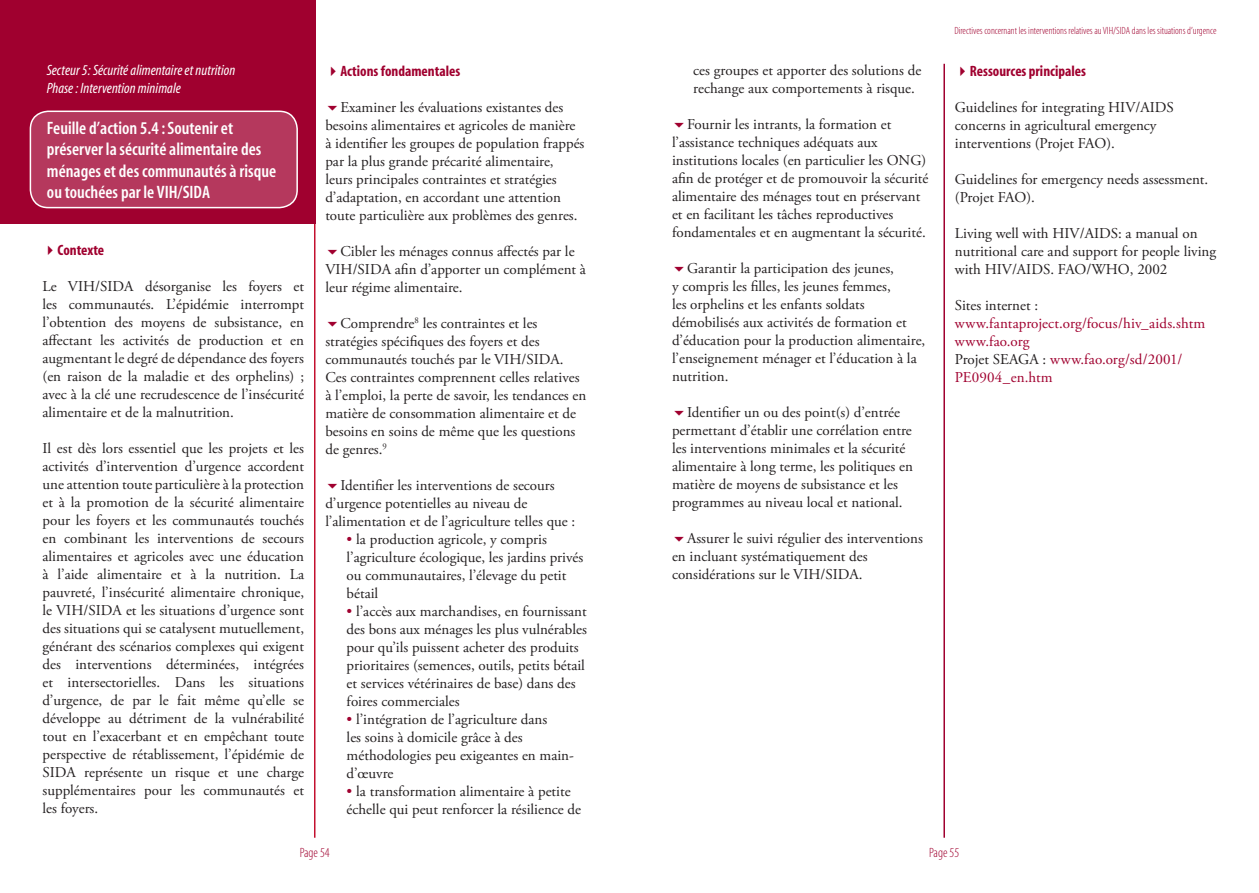
<style>
.page{position:relative;width:1259px;height:893px;background:#fff}
.page>*{position:absolute;margin:0;border:0;box-sizing:border-box;transform-origin:0 0}
.t1{font:18px/21.6px "Myriad MM 565 300";color:#fff}
.t2{font:15px/18px "Adobe Garamond Pro";color:#231f20}
.t3{font:15px/18px "Adobe Garamond Pro";letter-spacing:.005em;color:#a0002f}
.t4{font:15px/18px "Myriad MM It 400 300";color:#fff}
.t5{font:15px "Myriad MM 700 300";color:#a0002f}
.t6{font:13.5px "Myriad MM 215 300";color:#a0002f}
.t7{font:10.5px "Myriad MM 215 300";color:#a0002f}
.s1{color:#a0002f}
.s2{color:#231f20}
</style>
<div class="page">
<hr style="left:314px;top:64px;width:1px;height:774px;background:#c3102f">
<hr style="left:943px;top:64px;width:2px;height:774px;background:#a0002f">
<div style="left:0;top:0;width:316px;height:223px;background:#a0002f"></div>
<svg style="left:29px;top:110px;width:269px;height:98px;background:#b73e61"></svg>
<p class="t4" style="left:47px;top:62px;width:190px">Secteur 5: Sécurité alimentaire et nutrition<br>Phase : Intervention minimale</p>
<p class="t1" style="left:47px;top:118px;width:231px">Feuille d’action 5.4 : Soutenir et préserver la sécurité alimentaire des ménages et des communautés à risque ou touchées par le VIH/SIDA</p>
<p class="t5" style="left:43px;top:242px;width:63px">✔Contexte</p>
<p class="t2" style="left:43px;top:277px;width:263px;text-align:justify">Le VIH/SIDA désorganise les foyers et les communautés. L’épidémie interrompt l’obtention des moyens de subsistance, en affectant les activités de production et en augmentant le degré de dépendance des foyers (en raison de la maladie et des orphelins) ; avec à la clé une recrudescence de l’insécurité alimentaire et de la malnutrition.</p>
<p class="t2" style="left:43px;top:439px;width:263px;text-align:justify">Il est dès lors essentiel que les projets et les activités d’intervention d’urgence accordent une attention toute particulière à la protection et à la promotion de la sécurité alimentaire pour les foyers et les communautés touchés en combinant les interventions de secours alimentaires et agricoles avec une éducation à l’aide alimentaire et à la nutrition. La pauvreté, l’insécurité alimentaire chronique, le VIH/SIDA et les situations d’urgence sont des situations qui se catalysent mutuellement, générant des scénarios complexes qui exigent des interventions déterminées, intégrées et intersectorielles. Dans les situations d’urgence, de par le fait même qu’elle se développe au détriment de la vulnérabilité tout en l’exacerbant et en empêchant toute perspective de rétablissement, l’épidémie de SIDA représente un risque et une charge supplémentaires pour les communautés et les foyers.</p>
<p class="t5" style="left:325px;top:64px;width:136px">✔Actions fondamentales</p>
<p class="t2" style="left:325px;top:99px;width:261px;text-indent:15px">Examiner les évaluations existantes des besoins alimentaires et agricoles de manière à identifier les groupes de population frappés par la plus grande précarité alimentaire, leurs principales contraintes et stratégies d’adaptation, en accordant une attention toute particulière aux problèmes des genres.</p>
<p class="t2" style="left:325px;top:243px;width:262px;text-indent:15px">Cibler les ménages connus affectés par le<br>VIH/SIDA afin d’apporter un complément à leur régime alimentaire.</p>
<p class="t2" style="left:325px;top:315px;width:262px;text-indent:15px">Comprendre<sup>8</sup> les contraintes et les stratégies spécifiques des foyers et des communautés touchés par le VIH/SIDA.<br>Ces contraintes comprennent celles relatives à l’emploi, la perte de savoir, les tendances en matière de consommation alimentaire et de besoins en soins de même que les questions de genres.<sup>9</sup></p>
<p class="t2" style="left:325px;top:477px;width:251px;text-indent:15px">Identifier les interventions de secours d’urgence potentielles au niveau de l’alimentation et de l’agriculture telles que :</p>
<p class="t2" style="left:347px;top:531px;width:238px"><span class="s1">•</span> la production agricole, y compris l’agriculture écologique, les jardins privés ou communautaires, l’élevage du petit bétail</p>
<p class="t2" style="left:347px;top:603px;width:242px"><span class="s1">•</span> l’accès aux marchandises, en fournissant des bons aux ménages les plus vulnérables pour qu’ils puissent acheter des produits prioritaires (semences, outils, petits bétail et services vétérinaires de base) dans des foires commerciales</p>
<p class="t2" style="left:347px;top:711px;width:229px"><span class="s1">•</span> l’intégration de l’agriculture dans<br>les soins à domicile grâce à des méthodologies peu exigeantes en main&shy;d’œuvre</p>
<p class="t2" style="left:347px;top:783px;width:236px"><span class="s1">•</span> la transformation alimentaire à petite échelle qui peut renforcer la résilience de</p>
<p class="t2" style="left:693px;top:61px;width:229px">ces groupes et apporter des solutions de rechange aux comportements à risque.</p>
<p class="t2" style="left:672px;top:115px;width:258px;text-indent:15px">Fournir les intrants, la formation et l’assistance techniques adéquats aux institutions locales (en particulier les ONG) afin de protéger et de promouvoir la sécurité alimentaire des ménages tout en préservant et en facilitant les tâches reproductives fondamentales et en augmentant la sécurité.</p>
<p class="t2" style="left:672px;top:259px;width:255px;text-indent:15px">Garantir la participation des jeunes,<br>y compris les filles, les jeunes femmes,<br>les orphelins et les enfants soldats démobilisés aux activités de formation et d’éducation pour la production alimentaire, l’enseignement ménager et l’éducation à la nutrition.</p>
<p class="t2" style="left:672px;top:403px;width:242px;text-indent:15px">Identifier un ou des point(s) d’entrée permettant d’établir une corrélation entre les interventions minimales et la sécurité alimentaire à long terme, les politiques en matière de moyens de subsistance et les programmes au niveau local et national.</p>
<p class="t2" style="left:672px;top:529px;width:252px;text-indent:15px">Assurer le suivi régulier des interventions en incluant systématiquement des considérations sur le VIH/SIDA.</p>
<p class="t7" style="left:954px;top:25px;width:263px">Directives concernant les interventions relatives au VIH/SIDA dans les situations d’urgence</p>
<p class="t5" style="left:955px;top:64px;width:133px">✔Ressources principales</p>
<p class="t2" style="left:955px;top:99px;width:220px">Guidelines for integrating HIV/AIDS concerns in agricultural emergency interventions (Projet FAO).</p>
<p class="t2" style="left:955px;top:171px;width:255px">Guidelines for emergency needs assessment. (Projet FAO).</p>
<p class="t2" style="left:955px;top:225px;width:263px">Living well with HIV/AIDS: a manual on nutritional care and support for people living with HIV/AIDS. FAO/WHO, 2002</p>
<p class="t2" style="left:955px;top:297px;width:85px">Sites internet :</p>
<p class="t3" style="left:955px;top:315px;width:252px">www.fantaproject.org/focus/hiv_aids.shtm www.fao.org<br><span class="s2">Projet SEAGA :</span> www.fao.org/sd/2001/<br>PE0904_en.htm</p>
<p class="t6" style="left:300px;top:846px;width:32px">Page 54</p>
<p class="t6" style="left:929px;top:846px;width:32px">Page 55</p>
</div>
